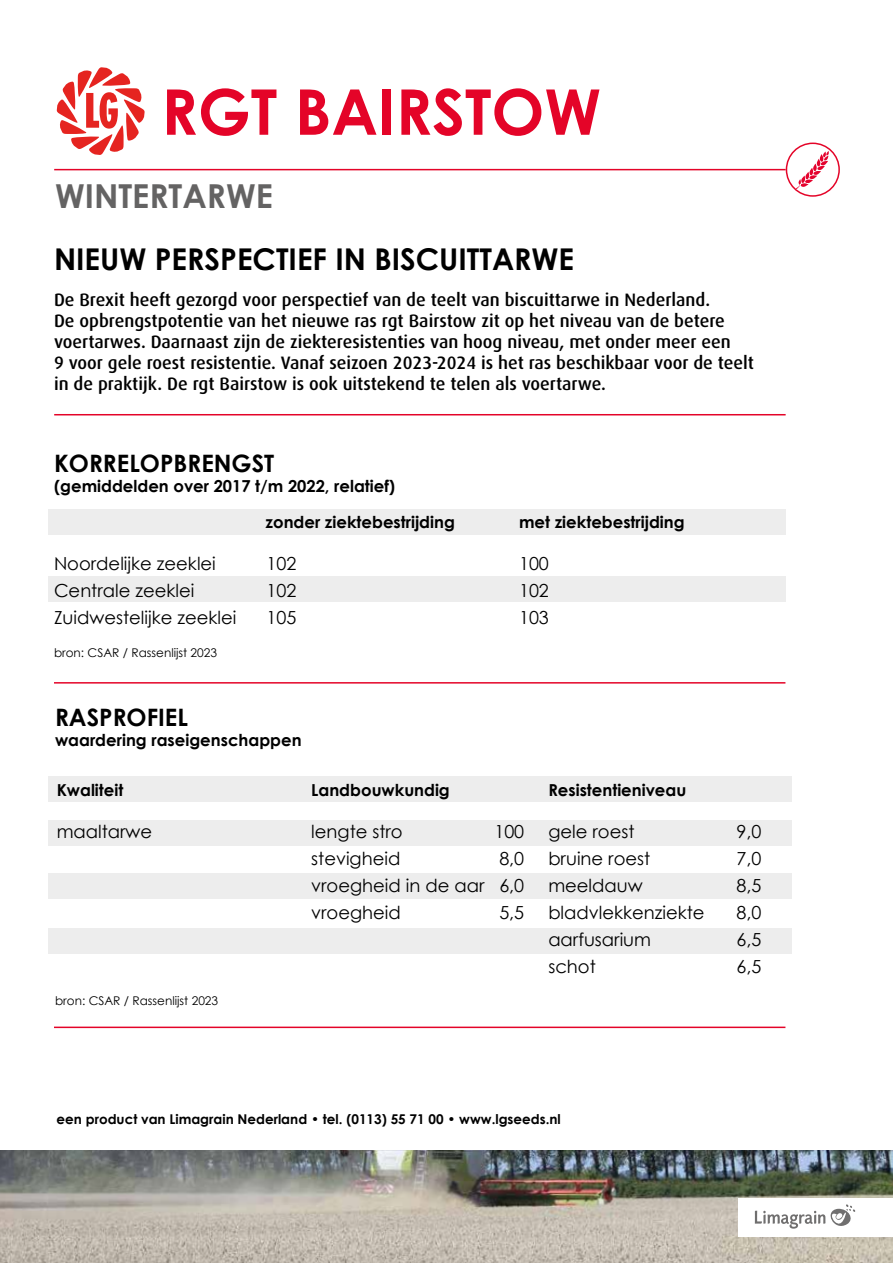
<style>
.page{position:relative;width:893px;height:1263px;background:#fff}
.page>*{position:absolute;margin:0;border:0;box-sizing:border-box;transform-origin:0 0}
.t1{font:700 63px "Century Gothic";color:#e40428}
.t2{font:700 33px "Century Gothic";color:#646363}
.t3{font:700 30px "Century Gothic";color:#000}
.t4{font:700 24px "Century Gothic";color:#000}
.t5{font:500 18px/21px "Dax";color:#000}
.t6{font:18px/27px "Century Gothic";color:#000;text-align:justify}
.t7{font:700 16.5px/36px "Century Gothic";color:#000}
.t8{font:700 13.5px "Century Gothic";color:#000}
.t9{font:12px "Century Gothic";color:#000}
</style>
<div class="page">
<div style="left:48px;top:509px;width:737px;height:25px;background:#ededed"></div>
<div style="left:48px;top:576px;width:737px;height:26px;background:#ededed"></div>
<svg style="left:57px;top:67px;width:88px;height:88px"></svg>
<img style="left:0;top:1151px;width:893px;height:112px">
<hr style="left:54px;top:414px;width:732px;height:1px;background:#e40428">
<hr style="left:54px;top:682px;width:731px;height:2px;background:#e40428">
<hr style="left:54px;top:1026px;width:731px;height:2px;background:#e40428">
<div style="left:739px;top:1198px;width:154px;height:38px;background:#fff"></div>
<svg style="left:755px;top:1204px;width:100px;height:25px"></svg>
<div style="left:770px;top:127px;width:85px;height:85px;border:16px solid #fff;border-radius:50%"></div>
<svg style="left:787px;top:143px;width:52px;height:53px"></svg>
<div style="left:786px;top:143px;width:54px;height:54px;border:2px solid #e40428;border-radius:50%"></div>
<hr style="left:54px;top:169px;width:732px;height:1px;background:#e40428">
<div style="left:48px;top:776px;width:743px;height:26px;background:#ededed"></div>
<div style="left:48px;top:820px;width:743px;height:25px;background:#ededed"></div>
<div style="left:48px;top:873px;width:743px;height:25px;background:#ededed"></div>
<div style="left:48px;top:928px;width:743px;height:25px;background:#ededed"></div>
<h1 class="t1" style="left:161px;top:64px;width:441px">RGT BAIRSTOW</h1>
<h2 class="t2" style="left:55px;top:171px;width:219px">WINTERTARWE</h2>
<h3 class="t3" style="left:54px;top:236px;width:522px">NIEUW PERSPECTIEF IN BISCUITTARWE</h3>
<p class="t5" style="left:54px;top:289px;width:701px">De Brexit heeft gezorgd voor perspectief van de teelt van biscuittarwe in Nederland.<br>De opbrengstpotentie van het nieuwe ras rgt Bairstow zit op het niveau van de betere voertarwes. Daarnaast zijn de ziekteresistenties van hoog niveau, met onder meer een<br>9 voor gele roest resistentie. Vanaf seizoen 2023-2024 is het ras beschikbaar voor de teelt in de praktijk. De rgt Bairstow is ook uitstekend te telen als voertarwe.</p>
<h3 class="t4" style="left:54px;top:445px;width:222px">KORRELOPBRENGST</h3>
<p class="t7" style="left:266px;top:467px;width:191px;text-indent:-211px">(gemiddelden over 2017 t/m 2022, relatief)<br>zonder ziektebestrijding</p>
<p class="t7" style="left:519px;top:503px;width:167px">met ziektebestrijding</p>
<p class="t6" style="left:54px;top:549px;width:163px">Noordelijke zeeklei</p>
<p class="t6" style="left:267px;top:549px;width:31px">102</p>
<p class="t6" style="left:519px;top:549px;width:31px">100</p>
<p class="t6" style="left:54px;top:576px;width:142px">Centrale zeeklei</p>
<p class="t6" style="left:267px;top:576px;width:31px">102</p>
<p class="t6" style="left:519px;top:576px;width:31px">102</p>
<p class="t6" style="left:54px;top:603px;width:184px">Zuidwestelijke zeeklei</p>
<p class="t6" style="left:267px;top:603px;width:31px">105</p>
<p class="t6" style="left:519px;top:603px;width:31px">103</p>
<p class="t9" style="left:54px;top:645px;width:165px">bron: CSAR / Rassenlijst 2023</p>
<h3 class="t4" style="left:55px;top:699px;width:134px">RASPROFIEL</h3>
<p class="t7" style="left:55px;top:721px;width:248px">waardering raseigenschappen</p>
<p class="t7" style="left:57px;top:771px;width:68px">Kwaliteit</p>
<p class="t6" style="left:57px;top:817px;width:97px">maaltarwe</p>
<p class="t7" style="left:311px;top:771px;width:140px">Landbouwkundig</p>
<p class="t6" style="left:311px;top:817px;width:93px">lengte stro</p>
<p class="t6" style="left:494px;top:817px;width:31px">100</p>
<p class="t6" style="left:311px;top:844px;width:91px">stevigheid</p>
<p class="t6" style="left:311px;top:844px;width:214px;text-indent:188px">8,0 vroegheid in de aar 6,0 vroegheid</p>
<p class="t6" style="left:499px;top:898px;width:26px">5,5</p>
<p class="t9" style="left:55px;top:992px;width:165px">bron: CSAR / Rassenlijst 2023</p>
<p class="t7" style="left:548px;top:771px;width:139px">Resistentieniveau</p>
<p class="t6" style="left:548px;top:817px;width:88px">gele roest</p>
<p class="t6" style="left:736px;top:817px;width:26px">9,0</p>
<p class="t6" style="left:548px;top:844px;width:103px">bruine roest</p>
<p class="t6" style="left:736px;top:844px;width:26px">7,0</p>
<p class="t6" style="left:548px;top:871px;width:96px">meeldauw</p>
<p class="t6" style="left:736px;top:871px;width:26px">8,5</p>
<p class="t6" style="left:548px;top:898px;width:158px">bladvlekkenziekte</p>
<p class="t6" style="left:736px;top:898px;width:26px">8,0</p>
<p class="t6" style="left:548px;top:925px;width:104px">aarfusarium</p>
<p class="t6" style="left:736px;top:925px;width:26px">6,5</p>
<p class="t6" style="left:548px;top:952px;width:49px">schot</p>
<p class="t6" style="left:736px;top:952px;width:26px">6,5</p>
<p class="t8" style="left:57px;top:1109px;width:506px">een product van Limagrain Nederland • tel. (0113) 55 71 00 • www.lgseeds.nl</p>
</div>
